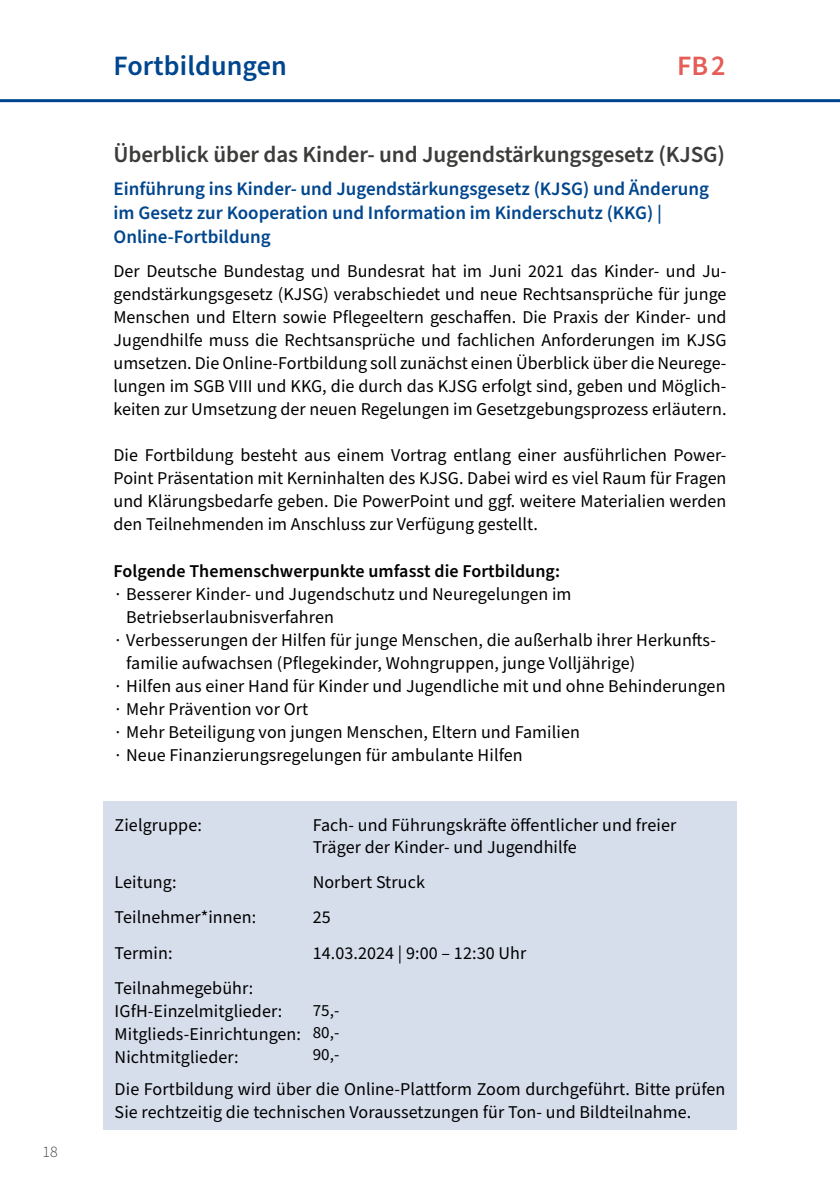
<style>
.page{position:relative;width:840px;height:1191px;background:#fff}
.page>*{position:absolute;margin:0;border:0;box-sizing:border-box;transform-origin:0 0}
.t1{font:600 28px "Source Sans Pro";letter-spacing:.005em;color:#00468e}
.H1_Gelb{font:600 28px "Source Sans Pro";color:#e45d57}
.H2_grau{font:600 23px "Source Sans Pro";letter-spacing:-.005em;color:#3c3c3b}
.IGfH_h5{font:600 19px/24px "Source Sans Pro";color:#00468e}
.IGfH_p_Mengentext{font:18px/23px "Source Sans Pro";letter-spacing:.005em;color:#000}
.IGFH_p_Tabelle{font:18px/22px "Source Sans Pro";letter-spacing:.005em;color:#000}
.IGfH_p_Mengentext-2{font:600 18px "Source Sans Pro";letter-spacing:.005em;color:#000}
.IGFH_p_Tabelle-2{font:17px "Source Sans Pro";color:#000}
.t2{font:300 16px "Source Sans Pro";color:#3c3c3b}
</style>
<div class="page">
<hr style="left:0;top:99px;width:839px;height:3px;background:#00468e">
<div style="left:103px;top:800px;width:633px;height:329px;background:#d6deec"></div>
<p class="t2" style="left:43px;top:1141px;width:17px">18</p>
<h1 class="t1" style="left:113px;top:47px;width:175px">Fortbildungen</h1>
<p class="H1_Gelb" style="left:676px;top:47px;width:50px">FB2</p>
<p class="H2_grau" style="left:113px;top:139px;width:612px">Überblick über das Kinder- und Jugendstärkungsgesetz (KJSG)</p>
<p class="IGfH_h5" style="left:113px;top:177px;width:596px">Einführung ins Kinder- und Jugendstärkungsgesetz (KJSG) und Änderung im Gesetz zur Kooperation und Information im Kinderschutz (KKG) |<br>Online-Fortbildung</p>
<p class="IGfH_p_Mengentext" style="left:113px;top:260px;width:614px;text-align:justify">Der Deutsche Bundestag und Bundesrat hat im Juni 2021 das Kinder- und Ju&shy;gendstärkungsgesetz (KJSG) verabschiedet und neue Rechtsansprüche für junge Menschen und Eltern sowie Pflegeeltern geschaffen. Die Praxis der Kinder- und Jugendhilfe muss die Rechtsansprüche und fachlichen Anforderungen im KJSG umsetzen. Die Online-Fortbildung soll zunächst einen Überblick über die Neurege&shy;lungen im SGB VIII und KKG, die durch das KJSG erfolgt sind, geben und Möglich&shy;keiten zur Umsetzung der neuen Regelungen im Gesetzgebungsprozess erläutern.</p>
<p class="IGfH_p_Mengentext" style="left:113px;top:444px;width:614px;text-align:justify">Die Fortbildung besteht aus einem Vortrag entlang einer ausführlichen Power-Point Präsentation mit Kerninhalten des KJSG. Dabei wird es viel Raum für Fragen und Klärungsbedarfe geben. Die PowerPoint und ggf. weitere Materialien werden den Teilnehmenden im Anschluss zur Verfügung gestellt.</p>
<p class="IGfH_p_Mengentext-2" style="left:113px;top:558px;width:448px">Folgende Themenschwerpunkte umfasst die Fortbildung:</p>
<p class="IGfH_p_Mengentext" style="left:126px;top:582px;width:446px;text-indent:-13px">∙ Besserer Kinder- und Jugendschutz und Neuregelungen im<br>Betriebserlaubnisverfahren</p>
<p class="IGfH_p_Mengentext" style="left:126px;top:628px;width:591px;text-indent:-13px">∙ Verbesserungen der Hilfen für junge Menschen, die außerhalb ihrer Herkunfts&shy;familie aufwachsen (Pflegekinder, Wohngruppen, junge Volljährige)</p>
<p class="IGfH_p_Mengentext" style="left:113px;top:674px;width:613px">∙ Hilfen aus einer Hand für Kinder und Jugendliche mit und ohne Behinderungen</p>
<p class="IGfH_p_Mengentext" style="left:113px;top:697px;width:196px">∙ Mehr Prävention vor Ort</p>
<p class="IGfH_p_Mengentext" style="left:113px;top:720px;width:467px">∙ Mehr Beteiligung von jungen Menschen, Eltern und Familien</p>
<p class="IGfH_p_Mengentext" style="left:113px;top:743px;width:410px">∙ Neue Finanzierungsregelungen für ambulante Hilfen</p>
<p class="IGFH_p_Tabelle" style="left:115px;top:814px;width:89px">Zielgruppe:</p>
<p class="IGFH_p_Tabelle" style="left:312px;top:814px;width:365px">Fach- und Führungskräfte öffentlicher und freier<br>Träger der Kinder- und Jugendhilfe</p>
<p class="IGFH_p_Tabelle" style="left:115px;top:871px;width:63px">Leitung:</p>
<p class="IGFH_p_Tabelle" style="left:312px;top:871px;width:114px">Norbert Struck</p>
<p class="IGFH_p_Tabelle" style="left:115px;top:907px;width:143px">Teilnehmer*innen:</p>
<p class="IGFH_p_Tabelle" style="left:312px;top:907px;width:19px">25</p>
<p class="IGFH_p_Tabelle" style="left:115px;top:942px;width:59px">Termin:</p>
<p class="IGFH_p_Tabelle" style="left:312px;top:942px;width:215px">14.03.2024 | 9:00 – 12:30 Uhr</p>
<p class="IGFH_p_Tabelle" style="left:115px;top:978px;width:140px">Teilnahmegebühr:</p>
<p class="IGFH_p_Tabelle" style="left:115px;top:1000px;width:188px;line-height:23px">IGfH-Einzelmitglieder:<br>Mitglieds-Einrichtungen:</p>
<p class="IGFH_p_Tabelle" style="left:115px;top:1047px;width:126px">Nichtmitglieder:</p>
<p class="IGFH_p_Tabelle-2" style="left:312px;top:999px;width:28px">75,-</p>
<p class="IGFH_p_Tabelle-2" style="left:312px;top:1021px;width:28px">80,-</p>
<p class="IGFH_p_Tabelle-2" style="left:312px;top:1043px;width:28px">90,-</p>
<p class="IGfH_p_Mengentext" style="left:115px;top:1078px;width:612px">Die Fortbildung wird über die Online-Plattform Zoom durchgeführt. Bitte prüfen<br>Sie rechtzeitig die technischen Voraussetzungen für Ton- und Bildteilnahme.</p>
</div>
